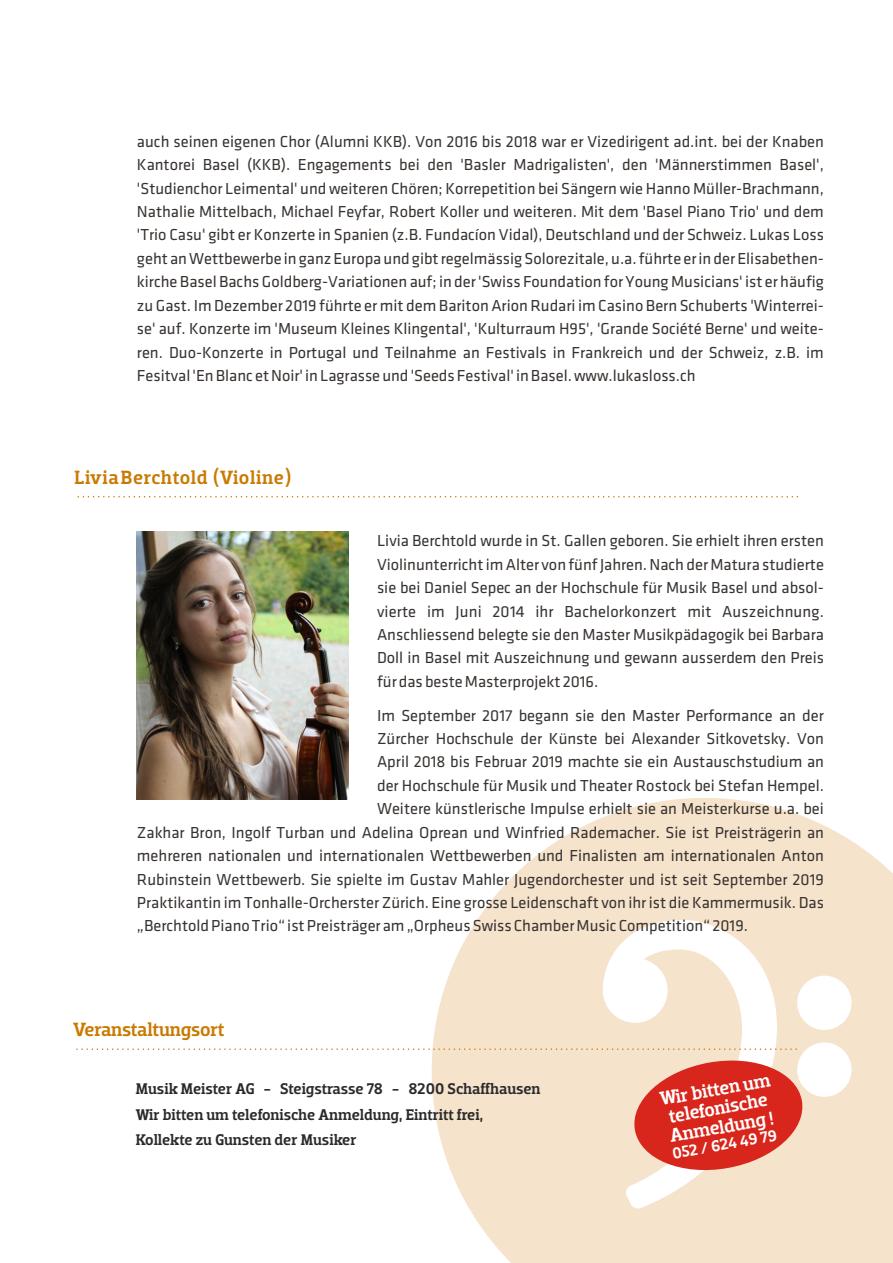
<style>
.page{position:relative;width:893px;height:1263px;background:#fff}
.page>*{position:absolute;margin:0;border:0;box-sizing:border-box;transform-origin:0 0}
.t1{font:19.5px "Dobra Slab";letter-spacing:.035em;color:#c97a00}
.t2{font:19.5px "Dobra Slab";color:#c97a00}
.t3{font:19.2px/19px "Dobra Slab";color:#fff}
.t4{font:16.5px/23.4px "Klavika";color:#383330;text-align:justify}
.t5{font:16.05px "Dobra Slab";color:#fff}
.t6{font:15.75px/25.7px "Dobra Slab";color:#292b2b}
</style>
<div class="page">
<svg style="left:432px;top:798px;width:461px;height:465px;fill:#f5e3cc"></svg>
<div style="left:797px;top:1042px;width:55px;height:55px;background:#fff;border-radius:50%"></div>
<div style="left:797px;top:975px;width:55px;height:55px;background:#fff;border-radius:50%"></div>
<svg style="left:603px;top:920px;width:174px;height:288px;fill:#f5e3cc"></svg>
<svg style="left:76px;top:1048px;width:731px;height:128px"></svg>
<svg style="left:77px;top:496px;width:721px;height:1px"></svg>
<img style="left:137px;top:531px;width:211px;height:268px">
<p class="t4" style="left:137px;top:131px;width:688px">auch seinen eigenen Chor (Alumni KKB). Von 2016 bis 2018 war er Vizedirigent ad.int. bei der Knaben Kantorei Basel (KKB). Engagements bei den 'Basler Madrigalisten', den 'Männerstimmen Basel', 'Studienchor Leimental' und weiteren Chören; Korrepetition bei Sängern wie Hanno Müller-Brachmann, Nathalie Mittelbach, Michael Feyfar, Robert Koller und weiteren. Mit dem 'Basel Piano Trio' und dem 'Trio Casu' gibt er Konzerte in Spanien (z.B. Fundacíon Vidal), Deutschland und der Schweiz. Lukas Loss geht an Wettbewerbe in ganz Europa und gibt regelmässig Solorezitale, u.a. führte er in der Elisabethen&shy;kirche Basel Bachs Goldberg-Variationen auf; in der 'Swiss Foundation for Young Musicians' ist er häufig zu Gast. Im Dezember 2019 führte er mit dem Bariton Arion Rudari im Casino Bern Schuberts 'Winterrei&shy;se' auf. Konzerte im 'Museum Kleines Klingental', 'Kulturraum H95', 'Grande Société Berne' und weite&shy;ren. Duo-Konzerte in Portugal und Teilnahme an Festivals in Frankreich und der Schweiz, z.B. im Fesitval 'En Blanc et Noir' in Lagrasse und 'Seeds Festival' in Basel. www.lukasloss.ch</p>
<p class="t1" style="left:74px;top:469px;width:218px">Livia Berchtold (Violine)</p>
<p class="t4" style="left:377px;top:530px;width:448px">Livia Berchtold wurde in St. Gallen geboren. Sie erhielt ihren ersten Violinunterricht im Alter von fünf Jahren. Nach der Matura studierte sie bei Daniel Sepec an der Hochschule für Musik Basel und absol&shy;vierte im Juni 2014 ihr Bachelorkonzert mit Auszeichnung.<br>Anschliessend belegte sie den Master Musikpädagogik bei Barbara Doll in Basel mit Auszeichnung und gewann ausserdem den Preis für das beste Masterprojekt 2016.</p>
<p class="t4" style="left:377px;top:705px;width:448px">Im September 2017 begann sie den Master Performance an der</p>
<p class="t4" style="left:377px;top:728px;width:448px">Zürcher Hochschule der Künste bei Alexander Sitkovetsky. Von</p>
<p class="t4" style="left:377px;top:752px;width:448px">April 2018 bis Februar 2019 machte sie ein Austauschstudium an</p>
<p class="t4" style="left:377px;top:775px;width:448px">der Hochschule für Musik und Theater Rostock bei Stefan Hempel.</p>
<p class="t4" style="left:377px;top:798px;width:448px">Weitere künstlerische Impulse erhielt sie an Meisterkurse u.a. bei</p>
<p class="t4" style="left:137px;top:822px;width:688px">Zakhar Bron, Ingolf Turban und Adelina Oprean und Winfried Rademacher. Sie ist Preisträgerin an</p>
<p class="t4" style="left:137px;top:845px;width:688px">mehreren nationalen und internationalen Wettbewerben und Finalisten am internationalen Anton</p>
<p class="t4" style="left:137px;top:869px;width:688px">Rubinstein Wettbewerb. Sie spielte im Gustav Mahler Jugendorchester und ist seit September 2019</p>
<p class="t4" style="left:137px;top:892px;width:688px">Praktikantin im Tonhalle-Orcherster Zürich. Eine grosse Leidenschaft von ihr ist die Kammermusik. Das</p>
<p class="t4" style="left:137px;top:916px;width:613px">„Berchtold Piano Trio“ ist Preisträger am „Orpheus Swiss Chamber Music Competition“ 2019.</p>
<p class="t2" style="left:73px;top:1021px;width:153px">Veranstaltungsort</p>
<p class="t6" style="left:136px;top:1077px;width:406px">Musik Meister AG - Steigstrasse 78 - 8200 Schaffhausen<br>Wir bitten um telefonische Anmeldung, Eintritt frei,<br>Kollekte zu Gunsten der Musiker</p>
<p class="t3" style="left:658px;top:1091px;width:113px;rotate:-10deg">Wir bitten um telefonische<br>Anmeldung !</p>
<p class="t5" style="left:671px;top:1147px;width:108px;rotate:-10deg">052 / 624 49 79</p>
</div>
